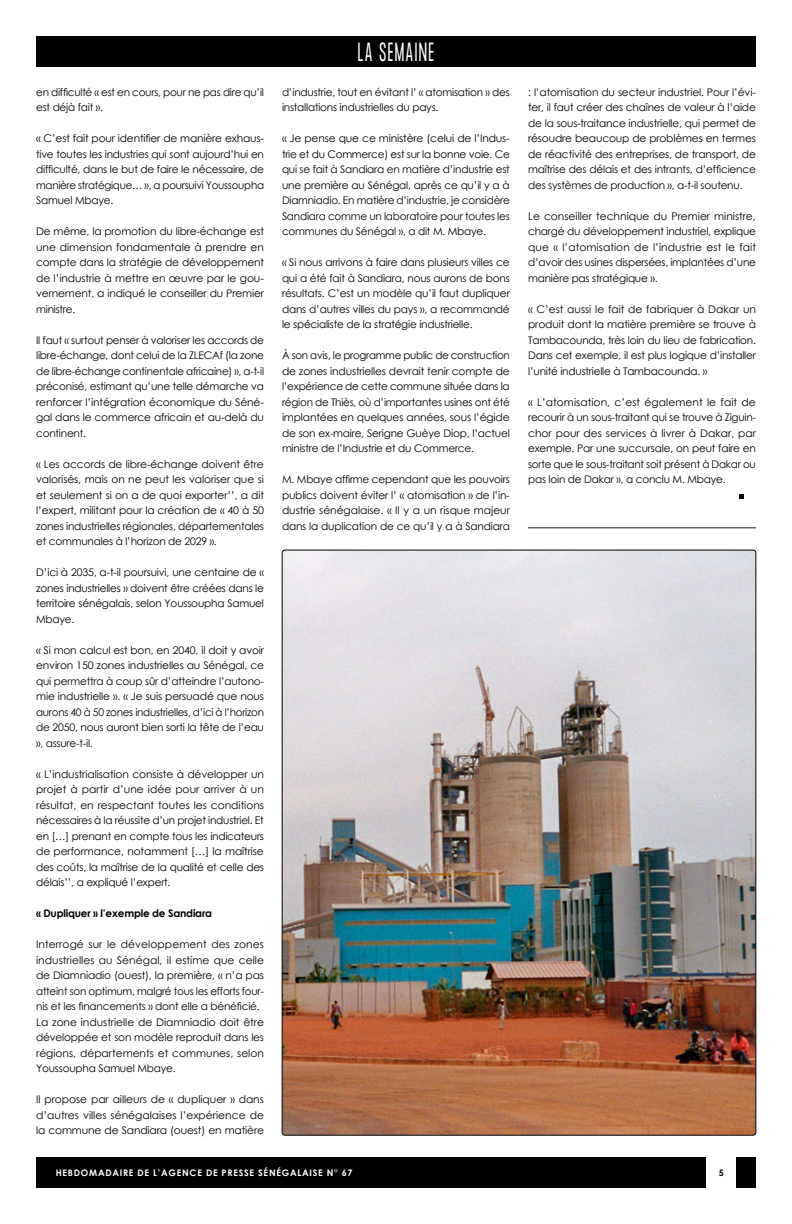
<style>
.page{position:relative;width:792px;height:1224px;background:#fff}
.page>*{position:absolute;margin:0;border:0;box-sizing:border-box;transform-origin:0 0}
.t1{font:300 23px "Formula Condensed";letter-spacing:.075em;color:#fff;scale:.8 1}
.t2{font:10.5px/15.5px "Century Gothic";letter-spacing:-.02em;color:#000;text-align:justify}
.t3{font:700 10.5px "Century Gothic";letter-spacing:-.02em;color:#000}
.t4{font:700 9px "Century Gothic";letter-spacing:.08em;color:#fff}
.t5{font:700 9px "Century Gothic";color:#000}
</style>
<div class="page">
<img style="left:282px;top:550px;width:474px;height:585px">
<div style="left:36px;top:1157px;width:720px;height:31px;background:#000"></div>
<div style="left:706px;top:1155px;width:30px;height:35px;background:#fff"></div>
<div style="left:36px;top:36px;width:720px;height:31px;background:#000"></div>
<svg style="left:739px;top:495px;width:5px;height:4px"></svg>
<hr style="left:528px;top:528px;width:228px;height:1px;background:#1b1b1a">
<p class="t2" style="left:36px;top:84px;width:229px">en difficulté « est en cours, pour ne pas dire qu’il est déjà fait ».</p>
<p class="t2" style="left:36px;top:131px;width:229px">« C’est fait pour identifier de manière exhaus&shy;tive toutes les industries qui sont aujourd’hui en difficulté, dans le but de faire le nécessaire, de manière stratégique… », a poursuivi Youssoupha Samuel Mbaye.</p>
<p class="t2" style="left:36px;top:224px;width:229px">De même, la promotion du libre-échange est une dimension fondamentale à prendre en compte dans la stratégie de développement de l’industrie à mettre en œuvre par le gou&shy;vernement, a indiqué le conseiller du Premier ministre.</p>
<p class="t2" style="left:36px;top:332px;width:229px">Il faut « surtout penser à valoriser les accords de libre-échange, dont celui de la ZLECAf (la zone de libre-échange continentale africaine) », a-t-il préconisé, estimant qu’une telle démarche va renforcer l’intégration économique du Séné&shy;gal dans le commerce africain et au-delà du continent.</p>
<p class="t2" style="left:36px;top:456px;width:229px">« Les accords de libre-échange doivent être valorisés, mais on ne peut les valoriser que si et seulement si on a de quoi exporter’’, a dit l’expert, militant pour la création de « 40 à 50 zones industrielles régionales, départementales et communales à l’horizon de 2029 ».</p>
<p class="t2" style="left:36px;top:565px;width:229px">D’ici à 2035, a-t-il poursuivi, une centaine de « zones industrielles » doivent être créées dans le territoire sénégalais, selon Youssoupha Samuel Mbaye.</p>
<p class="t2" style="left:36px;top:642px;width:229px">« Si mon calcul est bon, en 2040, il doit y avoir environ 150 zones industrielles au Sénégal, ce qui permettra à coup sûr d’atteindre l’autono&shy;mie industrielle ». « Je suis persuadé que nous aurons 40 à 50 zones industrielles, d’ici à l’horizon de 2050, nous auront bien sorti la tête de l’eau », assure-t-il.</p>
<p class="t2" style="left:36px;top:766px;width:229px">« L’industrialisation consiste à développer un projet à partir d’une idée pour arriver à un résultat, en respectant toutes les conditions nécessaires à la réussite d’un projet industriel. Et en […] prenant en compte tous les indicateurs de performance, notamment […] la maîtrise des coûts, la maîtrise de la qualité et celle des délais’’, a expliqué l’expert.</p>
<p class="t3" style="left:36px;top:905px;width:177px">« Dupliquer » l’exemple de Sandiara</p>
<p class="t2" style="left:36px;top:937px;width:229px;text-align:left">Interrogé sur le développement des zones industrielles au Sénégal, il estime que celle de Diamniadio (ouest), la première, « n’a pas atteint son optimum, malgré tous les efforts four&shy;nis et les financements » dont elle a bénéficié.<br>La zone industrielle de Diamniadio doit être développée et son modèle reproduit dans les régions, départements et communes, selon Youssoupha Samuel Mbaye.</p>
<p class="t2" style="left:36px;top:1092px;width:229px">Il propose par ailleurs de « dupliquer » dans d’autres villes sénégalaises l’expérience de la commune de Sandiara (ouest) en matière</p>
<h1 class="t1" style="left:358px;top:38px;width:97px">LA SEMAINE</h1>
<p class="t2" style="left:282px;top:84px;width:229px">d’industrie, tout en évitant l’ « atomisation » des installations industrielles du pays.</p>
<p class="t2" style="left:282px;top:131px;width:229px">« Je pense que ce ministère (celui de l’Indus&shy;trie et du Commerce) est sur la bonne voie. Ce qui se fait à Sandiara en matière d’industrie est une première au Sénégal, après ce qu’il y a à Diamniadio. En matière d’industrie, je considère Sandiara comme un laboratoire pour toutes les communes du Sénégal », a dit M. Mbaye.</p>
<p class="t2" style="left:282px;top:255px;width:229px">« Si nous arrivons à faire dans plusieurs villes ce qui a été fait à Sandiara, nous aurons de bons résultats. C’est un modèle qu’il faut dupliquer dans d’autres villes du pays », a recommandé le spécialiste de la stratégie industrielle.</p>
<p class="t2" style="left:282px;top:348px;width:229px">À son avis, le programme public de construction de zones industrielles devrait tenir compte de l’expérience de cette commune située dans la région de Thiès, où d’importantes usines ont été implantées en quelques années, sous l’égide de son ex-maire, Serigne Guèye Diop, l’actuel ministre de l’Industrie et du Commerce.</p>
<p class="t2" style="left:282px;top:472px;width:229px">M. Mbaye affirme cependant que les pouvoirs publics doivent éviter l’ « atomisation » de l’in&shy;dustrie sénégalaise. « Il y a un risque majeur dans la duplication de ce qu’il y a à Sandiara</p>
<p class="t2" style="left:528px;top:84px;width:229px">: l’atomisation du secteur industriel. Pour l’évi&shy;ter, il faut créer des chaînes de valeur à l’aide de la sous-traitance industrielle, qui permet de résoudre beaucoup de problèmes en termes de réactivité des entreprises, de transport, de maîtrise des délais et des intrants, d’efficience des systèmes de production », a-t-il soutenu.</p>
<p class="t2" style="left:528px;top:208px;width:229px">Le conseiller technique du Premier ministre, chargé du développement industriel, explique que « l’atomisation de l’industrie est le fait d’avoir des usines dispersées, implantées d’une manière pas stratégique ».</p>
<p class="t2" style="left:528px;top:301px;width:229px">« C’est aussi le fait de fabriquer à Dakar un produit dont la matière première se trouve à Tambacounda, très loin du lieu de fabrication.<br>Dans cet exemple, il est plus logique d’installer l’unité industrielle à Tambacounda. »</p>
<p class="t2" style="left:528px;top:394px;width:229px">« L’atomisation, c’est également le fait de recourir à un sous-traitant qui se trouve à Ziguin&shy;chor pour des services à livrer à Dakar, par exemple. Par une succursale, on peut faire en sorte que le sous-traitant soit présent à Dakar ou pas loin de Dakar », a conclu M. Mbaye.</p>
<p class="t4" style="left:56px;top:1166px;width:298px">HEBDOMADAIRE DE L’AGENCE DE PRESSE SÉNÉGALAISE N° 67</p>
<p class="t5" style="left:719px;top:1166px;width:7px">5</p>
</div>
